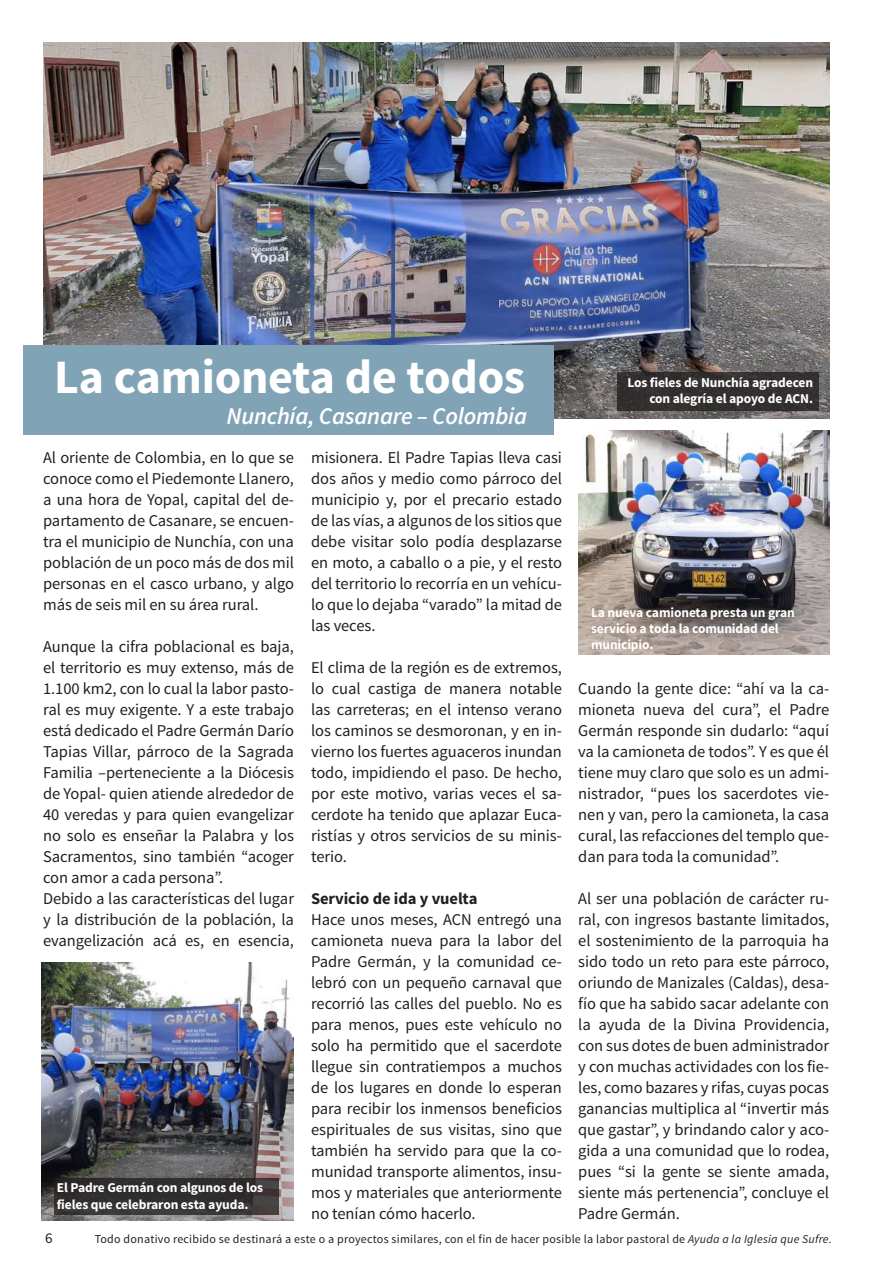
<style>
.page{position:relative;width:893px;height:1263px;background:#fff}
.page>*{position:absolute;margin:0;border:0;box-sizing:border-box;transform-origin:0 0}
.t1{font:700 48px "Source Sans Pro";letter-spacing:-.005em;color:#fff}
.t2{font:italic 600 24px "Source Sans Pro";letter-spacing:-.01em;color:#fff}
.t3{font:16.5px/21px "Source Sans Pro";letter-spacing:-.005em;color:#231f20;text-align:justify}
.t4{font:700 16.5px "Source Sans Pro";letter-spacing:-.005em;color:#231f20}
.t5{font:15px "Source Sans Pro";color:#231f20}
.t6{font:700 13.5px/16.2px "Source Sans Pro";letter-spacing:-.01em;color:#fff}
.t7{font:12px "Source Sans Pro";letter-spacing:.02em;color:#231f20}
.s1{font-style:italic}
</style>
<div class="page">
<img style="left:578px;top:430px;width:251px;height:224px">
<img style="left:43px;top:43px;width:787px;height:375px">
<img style="left:42px;top:962px;width:251px;height:259px">
<div style="left:23px;top:345px;width:531px;height:90px;background:#81a3b6"></div>
<div style="left:617px;top:372px;width:201px;height:39px;background:#332f30"></div>
<svg style="left:54px;top:1179px;width:225px;height:36px;background:#343031"></svg>
<h1 class="t1" style="left:54px;top:347px;width:473px">La camioneta de todos</h1>
<h2 class="t2" style="left:226px;top:401px;width:302px">Nunchía, Casanare – Colombia</h2>
<p class="t3" style="left:43px;top:447px;width:252px">Al oriente de Colombia, en lo que se conoce como el Piedemonte Llanero, a una hora de Yopal, capital del de&shy;partamento de Casanare, se encuen&shy;tra el municipio de Nunchía, con una población de un poco más de dos mil personas en el casco urbano, y algo más de seis mil en su área rural.</p>
<p class="t3" style="left:43px;top:636px;width:252px;text-align:left">Aunque la cifra poblacional es baja, el territorio es muy extenso, más de 1.100 km2, con lo cual la labor pasto&shy;ral es muy exigente. Y a este trabajo está dedicado el Padre Germán Darío Tapias Villar, párroco de la Sagrada Familia –perteneciente a la Diócesis de Yopal- quien atiende alrededor de 40 veredas y para quien evangelizar no solo es enseñar la Palabra y los Sacramentos, sino también “acoger con amor a cada persona”.<br>Debido a las características del lugar y la distribución de la población, la evangelización acá es, en esencia,</p>
<p class="t6" style="left:57px;top:1180px;width:208px">El Padre Germán con algunos de los fieles que celebraron esta ayuda.</p>
<p class="t3" style="left:311px;top:447px;width:252px">misionera. El Padre Tapias lleva casi dos años y medio como párroco del municipio y, por el precario estado de las vías, a algunos de los sitios que debe visitar solo podía desplazarse en moto, a caballo o a pie, y el resto del territorio lo recorría en un vehícu&shy;lo que lo dejaba “varado” la mitad de las veces.</p>
<p class="t3" style="left:311px;top:657px;width:252px">El clima de la región es de extremos, lo cual castiga de manera notable las carreteras; en el intenso verano los caminos se desmoronan, y en in&shy;vierno los fuertes aguaceros inundan todo, impidiendo el paso. De hecho, por este motivo, varias veces el sa&shy;cerdote ha tenido que aplazar Euca&shy;ristías y otros servicios de su minis&shy;terio.</p>
<p class="t4" style="left:311px;top:887px;width:168px">Servicio de ida y vuelta</p>
<p class="t3" style="left:311px;top:909px;width:252px">Hace unos meses, ACN entregó una camioneta nueva para la labor del Padre Germán, y la comunidad ce&shy;lebró con un pequeño carnaval que recorrió las calles del pueblo. No es para menos, pues este vehículo no solo ha permitido que el sacerdote llegue sin contratiempos a muchos de los lugares en donde lo esperan para recibir los inmensos beneficios espirituales de sus visitas, sino que también ha servido para que la co&shy;munidad transporte alimentos, insu&shy;mos y materiales que anteriormente no tenían cómo hacerlo.</p>
<p class="t6" style="left:627px;top:375px;width:187px;text-align:right">Los fieles de Nunchía agradecen con alegría el apoyo de ACN.</p>
<p class="t6" style="left:591px;top:605px;width:205px">La nueva camioneta presta un gran servicio a toda la comunidad del municipio.</p>
<p class="t3" style="left:578px;top:678px;width:252px">Cuando la gente dice: “ahí va la ca&shy;mioneta nueva del cura”, el Padre Germán responde sin dudarlo: “aquí va la camioneta de todos”. Y es que él tiene muy claro que solo es un admi&shy;nistrador, “pues los sacerdotes vie&shy;nen y van, pero la camioneta, la casa cural, las refacciones del templo que&shy;dan para toda la comunidad”.</p>
<p class="t3" style="left:578px;top:888px;width:252px">Al ser una población de carácter ru&shy;ral, con ingresos bastante limitados, el sostenimiento de la parroquia ha sido todo un reto para este párroco, oriundo de Manizales (Caldas), desa&shy;fío que ha sabido sacar adelante con la ayuda de la Divina Providencia, con sus dotes de buen administrador y con muchas actividades con los fie&shy;les, como bazares y rifas, cuyas pocas ganancias multiplica al “invertir más que gastar”, y brindando calor y aco&shy;gida a una comunidad que lo rodea, pues “si la gente se siente amada, siente más pertenencia”, concluye el Padre Germán.</p>
<p class="t5" style="left:45px;top:1229px;width:9px">6</p>
<p class="t7" style="left:95px;top:1232px;width:739px">Todo donativo recibido se destinará a este o a proyectos similares, con el fin de hacer posible la labor pastoral de <span class="s1">Ayuda a la Iglesia que Sufre.</span></p>
</div>
